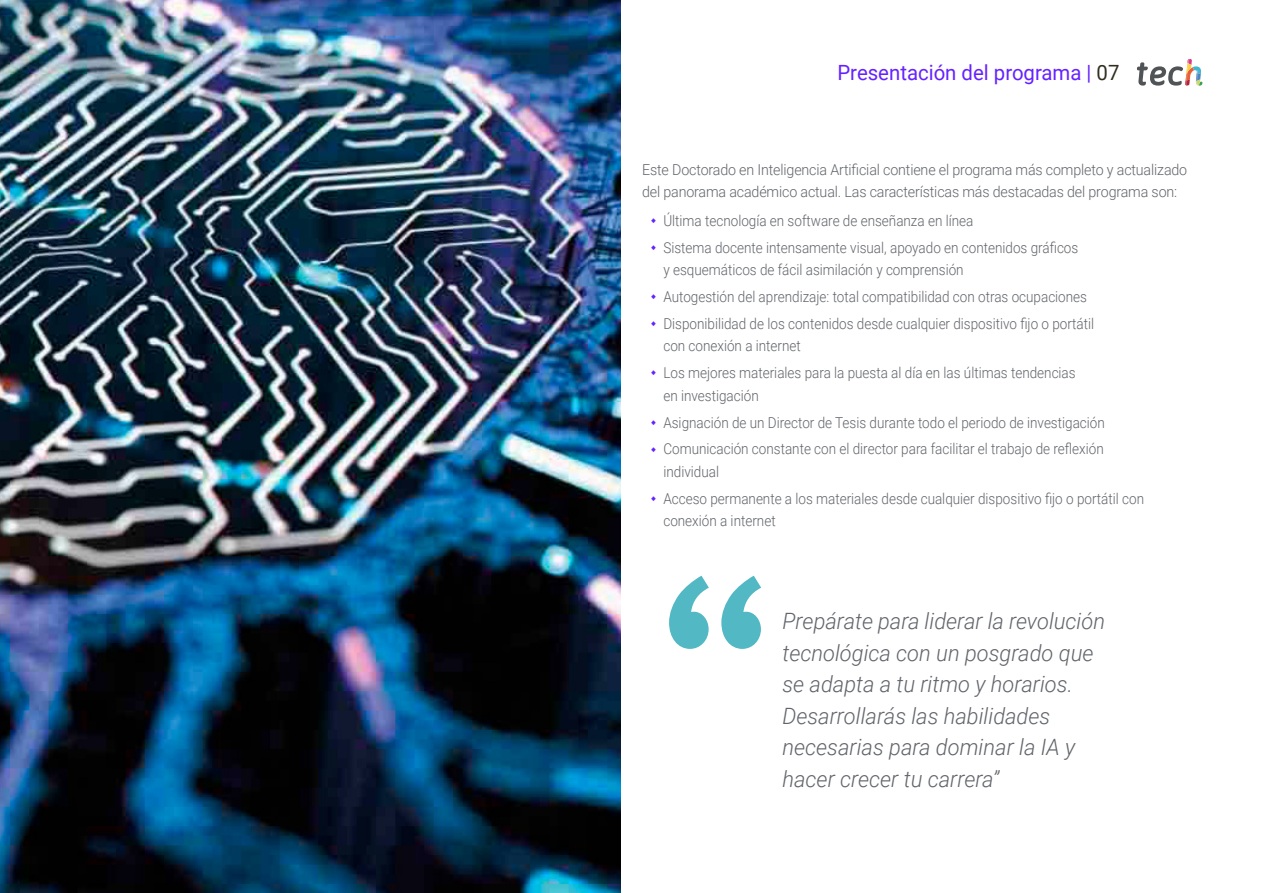
<style>
.page{position:relative;width:1263px;height:893px;background:#fff}
.page>*{position:absolute;margin:0;border:0;box-sizing:border-box;transform-origin:0 0}
.t1{font:italic 300 22.5px/31.5px "Roboto";color:#61646a}
.t2{font:21px "Roboto";color:#6522ff}
.t3{font:300 15px/26.7px "Roboto";color:#61646a;scale:.9 1}
.t4{font:300 15px/22.5px "Roboto";color:#61646a;scale:.95 1}
.s1{color:#312e20}
</style>
<div class="page">
<img style="left:0;top:0;width:621px;height:893px">
<svg style="left:1137px;top:59px;width:65px;height:27px"></svg>
<svg style="left:669px;top:576px;width:92px;height:73px"></svg>
<h2 class="t2" style="left:837px;top:57px;width:284px">Presentación del programa | <span class="s1">07</span></h2>
<p class="t4" style="left:642px;top:158px;width:575px">Este Doctorado en Inteligencia Artificial contiene el programa más completo y actualizado del panorama académico actual. Las características más destacadas del programa son:</p>
<p class="t3" style="left:663px;top:207px;width:463px">Última tecnología en software de enseñanza en línea<br>Sistema docente intensamente visual, apoyado en contenidos gráficos</p>
<p class="t3" style="left:663px;top:256px;width:480px">y esquemáticos de fácil asimilación y comprensión<br>Autogestión del aprendizaje: total compatibilidad con otras ocupaciones<br>Disponibilidad de los contenidos desde cualquier dispositivo fijo o portátil</p>
<p class="t3" style="left:663px;top:332px;width:460px">con conexión a internet<br>Los mejores materiales para la puesta al día en las últimas tendencias</p>
<p class="t3" style="left:663px;top:381px;width:492px">en investigación<br>Asignación de un Director de Tesis durante todo el periodo de investigación<br>Comunicación constante con el director para facilitar el trabajo de reflexión</p>
<p class="t3" style="left:663px;top:457px;width:536px">individual<br>Acceso permanente a los materiales desde cualquier dispositivo fijo o portátil con</p>
<p class="t3" style="left:663px;top:507px;width:126px">conexión a internet</p>
<h1 class="t1" style="left:782px;top:605px;width:324px">Prepárate para liderar la revolución tecnológica con un posgrado que se adapta a tu ritmo y horarios.<br>Desarrollarás las habilidades necesarias para dominar la IA y hacer crecer tu carrera”</h1>
</div>
